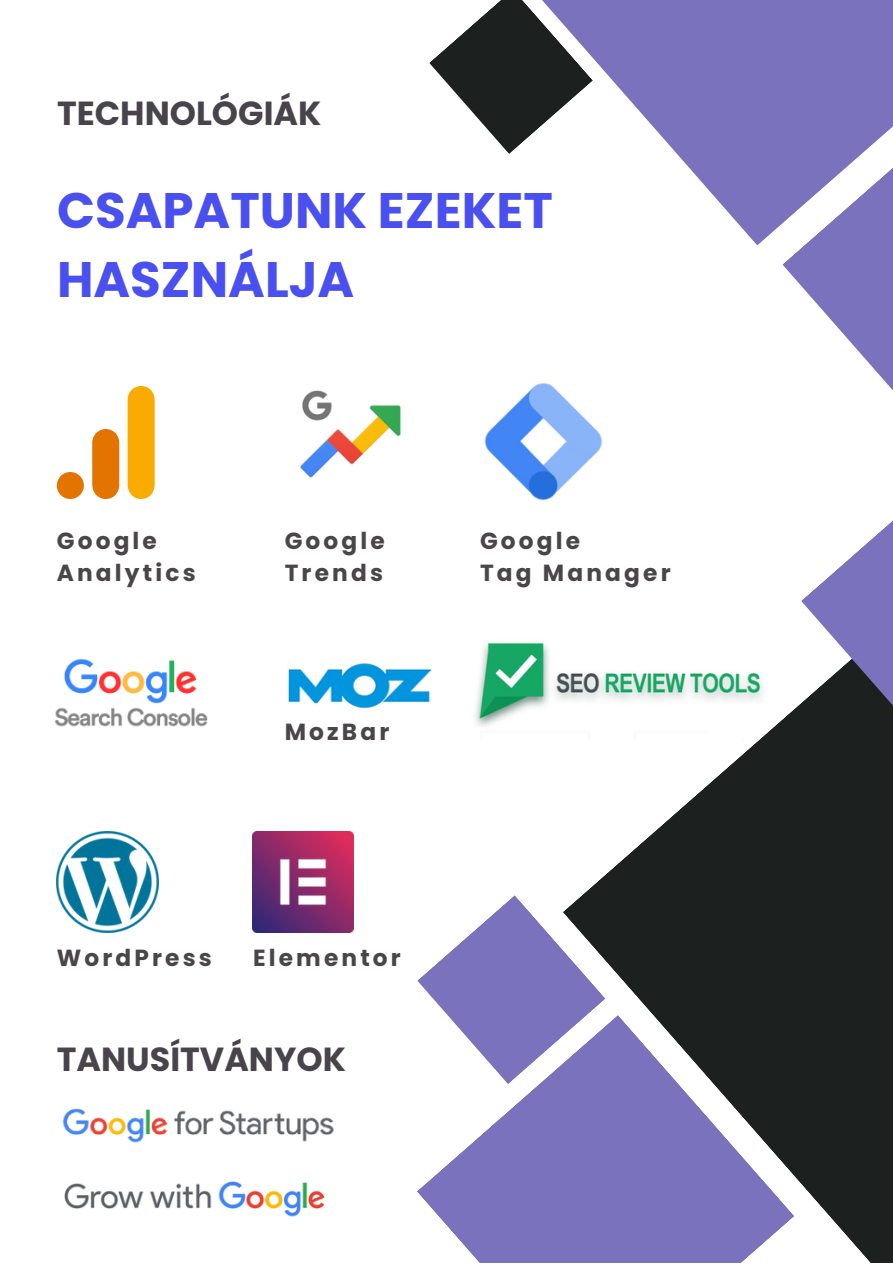
<style>
.page{position:relative;width:893px;height:1264px;background:#fff}
.page>*{position:absolute;margin:0;border:0;box-sizing:border-box;transform-origin:0 0}
.t1{font:700 49.8px/69.8px "Poppins";color:#4a4fef}
.t2{font:700 33.3px "Poppins";color:#49444b}
.t3{font:700 23.25px/31.8px "Poppins";letter-spacing:.135em;color:#4a4549}
</style>
<div class="page">
<svg style="left:417px;top:1084px;width:145px;height:178px;fill:#7a72bd"></svg>
<svg style="left:417px;top:895px;width:145px;height:189px"></svg>
<img style="left:475px;top:642px;width:87px;height:84px">
<svg style="left:562px;top:673px;width:330px;height:589px;fill:#1c2120"></svg>
<svg style="left:782px;top:246px;width:110px;height:143px"></svg>
<svg style="left:801px;top:521px;width:91px;height:212px"></svg>
<svg style="left:593px;top:0;width:299px;height:246px;fill:#7a72bd"></svg>
<svg style="left:429px;top:0;width:164px;height:154px"></svg>
<svg style="left:128px;top:386px;width:27px;height:113px;background:#f9b00f"></svg>
<svg style="left:92px;top:429px;width:27px;height:70px;background:#e58017"></svg>
<svg style="left:57px;top:472px;width:27px;height:27px"></svg>
<img style="left:300px;top:390px;width:101px;height:88px">
<img style="left:54px;top:658px;width:154px;height:69px">
<img style="left:57px;top:831px;width:101px;height:101px">
<img style="left:252px;top:831px;width:101px;height:101px">
<img style="left:484px;top:382px;width:119px;height:119px">
<img style="left:288px;top:663px;width:144px;height:46px">
<img style="left:64px;top:1181px;width:261px;height:36px">
<img style="left:62px;top:1108px;width:272px;height:35px">
<h2 class="t2" style="left:57px;top:90px;width:266px">TECHNOLÓGIÁK</h2>
<h1 class="t1" style="left:57px;top:175px;width:497px">CSAPATUNK EZEKET<br>HASZNÁLJA</h1>
<p class="t3" style="left:57px;top:525px;width:140px">Google<br>Analytics</p>
<p class="t3" style="left:285px;top:525px;width:102px">Google<br>Trends</p>
<p class="t3" style="left:285px;top:716px;width:106px">MozBar</p>
<p class="t3" style="left:480px;top:525px;width:192px">Google<br>Tag Manager</p>
<p class="t3" style="left:57px;top:942px;width:157px">WordPress</p>
<p class="t3" style="left:253px;top:942px;width:149px">Elementor</p>
<h2 class="t2" style="left:57px;top:1036px;width:290px">TANUSÍTVÁNYOK</h2>
</div>
